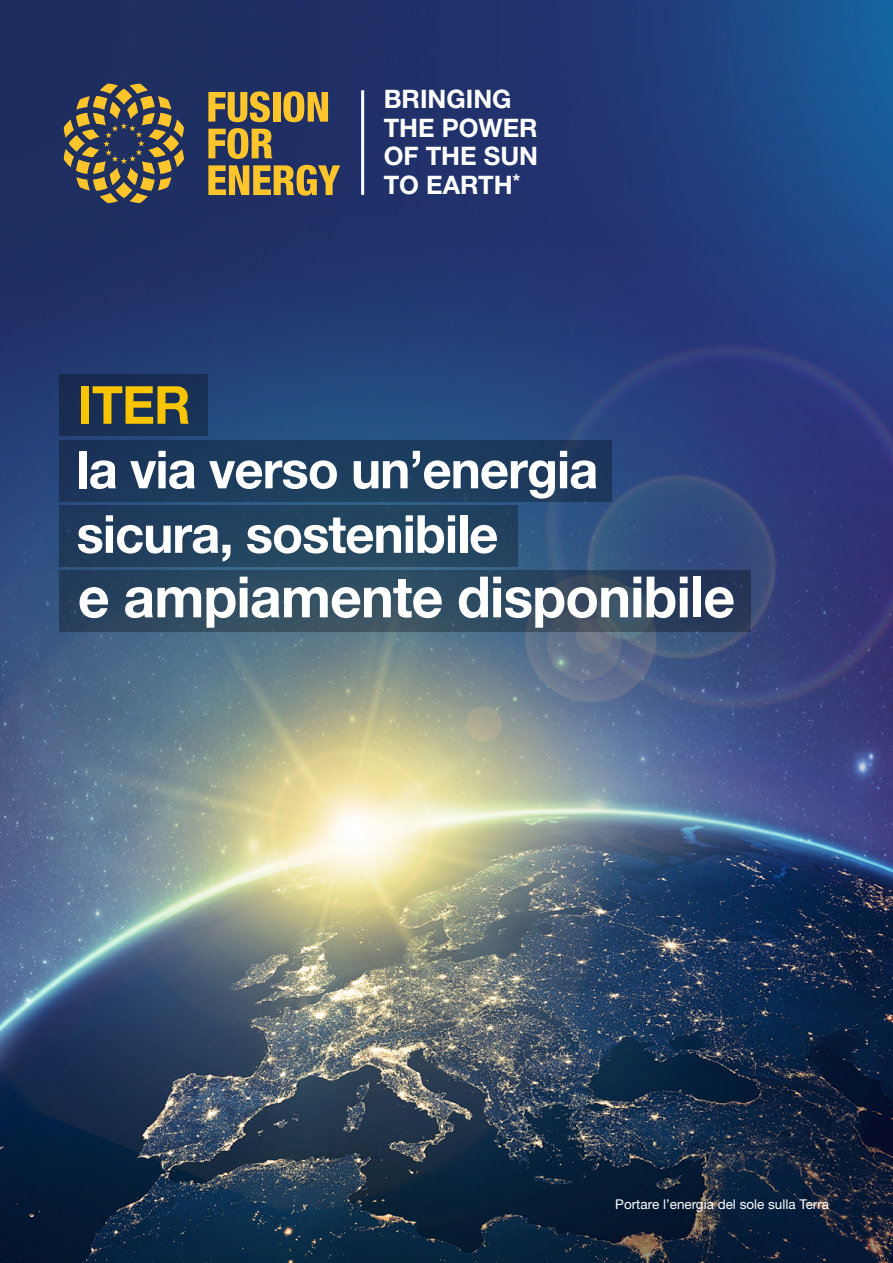
<style>
.page{position:relative;width:893px;height:1263px;background:#fff}
.page>*{position:absolute;margin:0;border:0;box-sizing:border-box;transform-origin:0 0}
.t1{font:700 57px "Helvetica Neue LT Std";letter-spacing:-.015em;color:#fff}
.t2{font:700 52.5px/64.5px "Helvetica Neue LT Std";letter-spacing:-.02em;color:#fff}
.t3{font:700 52.5px "Helvetica Neue LT Std";color:#f8c500}
.t4{font:700 25.5px/28.5px "Helvetica Neue LT Std";color:#fff}
.t5{font:13.5px "Helvetica Neue LT Std";color:#fff}
</style>
<div class="page">
<img style="left:0;top:0;width:893px;height:1263px">
<svg style="left:64px;top:84px;width:120px;height:119px;background:#605b50"></svg>
<svg style="left:208px;top:165px;width:132px;height:31px;background:#a38842"></svg>
<svg style="left:208px;top:128px;width:65px;height:31px;background:#a58941"></svg>
<svg style="left:208px;top:91px;width:62px;height:31px;background:#a28741"></svg>
<div style="left:273px;top:92px;width:7px;height:30px;background:#ffc52b"></div>
<svg style="left:283px;top:91px;width:45px;height:31px"></svg>
<div style="left:60px;top:374px;width:148px;height:62px;background:#192f54"></div>
<div style="left:60px;top:440px;width:552px;height:61px;background:#1c3b5d"></div>
<div style="left:60px;top:505px;width:458px;height:61px;background:#22445f"></div>
<svg style="left:60px;top:570px;width:690px;height:61px;background:#2f485f"></svg>
<hr style="left:361px;top:90px;width:3px;height:105px;background:#fff">
<p class="t4" style="left:384px;top:85px;width:156px">BRINGING<br>THE POWER<br>OF THE SUN<br>TO EARTH<sup>*</sup></p>
<p class="t3" style="left:78px;top:373px;width:114px">ITER</p>
<p class="t2" style="left:77px;top:436px;width:523px">la via verso un’energia sicura, sostenibile</p>
<p class="t1" style="left:78px;top:562px;width:659px">e ampiamente disponibile</p>
<p class="t5" style="left:615px;top:1196px;width:215px">Portare l’energia del sole sulla Terra</p>
</div>
